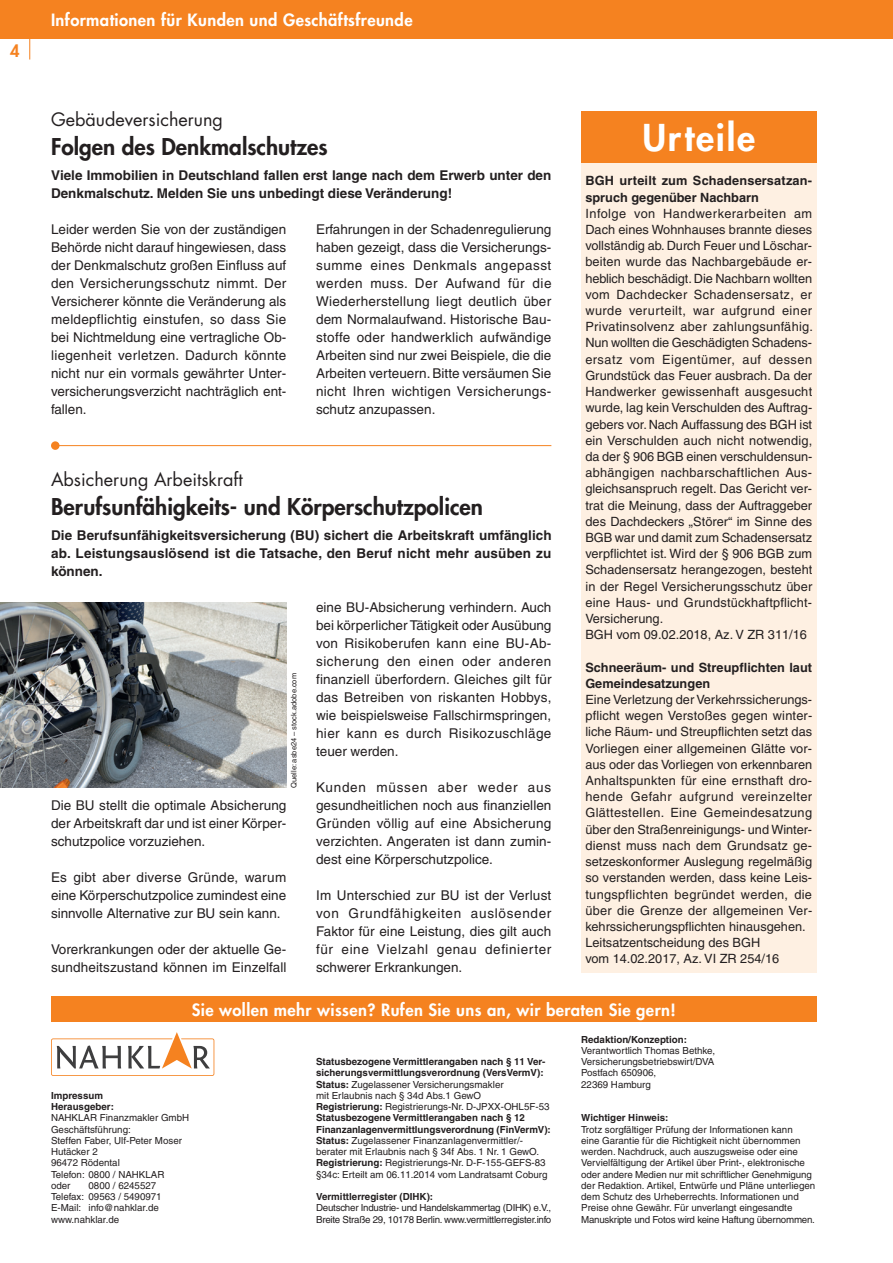
<style>
.page{position:relative;width:893px;height:1263px;background:#fff}
.page>*{position:absolute;margin:0;border:0;box-sizing:border-box;transform-origin:0 0}
.t1{font:800 36px "Futura LT";letter-spacing:.05em;color:#fff}
.t2{font:800 22.5px "Futura LT";color:#231f20}
.t3{font:18px "Futura LT";color:#231f20}
.t4{font:800 16.5px "Futura LT";letter-spacing:.025em;color:#fff}
.t5{font:800 16.5px "Futura LT";color:#f58220}
.t6{font:13.5px/18px "Helvetica LT";color:#231f20;text-align:justify}
.t7{font:700 13.5px/18px "Helvetica LT";color:#231f20;text-align:justify}
.t8{font:12.75px/16.2px "Helvetica LT";color:#231f20}
.t9{font:700 12.75px/16.2px "Helvetica LT";letter-spacing:.005em;color:#231f20}
.t10{font:9.75px/11.2px "Helvetica LT";color:#231f20}
.t11{font:9.75px/11.2px "Helvetica LT";letter-spacing:-.025em;color:#231f20}
.t12{font:700 9.75px/11.2px "Helvetica LT";color:#231f20}
.t13{font:7.5px "Helvetica LT";color:#231f20}
.s1{font-weight:700}
</style>
<div class="page">
<div style="left:0;top:0;width:893px;height:38px;background:#f58220"></div>
<div style="left:51px;top:996px;width:765px;height:26px;background:#f58220"></div>
<svg style="left:29px;top:38px;width:1px;height:22px"></svg>
<svg style="left:51px;top:1032px;width:163px;height:44px"></svg>
<hr style="left:55px;top:445px;width:496px;height:1px;background:#f58220">
<div style="left:51px;top:441px;width:9px;height:9px;background:#f58220;border-radius:50%"></div>
<img style="left:0;top:603px;width:286px;height:185px">
<div style="left:581px;top:161px;width:235px;height:811px;background:#fef0e2"></div>
<div style="left:581px;top:111px;width:235px;height:52px;background:#f58220"></div>
<p class="t5" style="left:10px;top:40px;width:11px">4</p>
<p class="t4" style="left:51px;top:9px;width:363px">Informationen für Kunden und Geschäftsfreunde</p>
<h3 class="t3" style="left:51px;top:108px;width:174px">Gebäudeversicherung</h3>
<h2 class="t2" style="left:51px;top:131px;width:278px">Folgen des Denkmalschutzes</h2>
<p class="t7" style="left:51px;top:166px;width:502px">Viele Immobilien in Deutschland fallen erst lange nach dem Erwerb unter den<br>Denkmalschutz. Melden Sie uns unbedingt diese Veränderung!</p>
<p class="t6" style="left:51px;top:220px;width:237px">Leider werden Sie von der zuständigen Behörde nicht darauf hingewiesen, dass der Denkmalschutz großen Einfluss auf den Versicherungsschutz nimmt. Der Versicherer könnte die Veränderung als meldepflichtig einstufen, so dass Sie bei Nichtmeldung eine vertragliche Ob&shy;liegenheit verletzen. Dadurch könnte nicht nur ein vormals gewährter Unter&shy;versicherungsverzicht nachträglich ent&shy;fallen.</p>
<p class="t6" style="left:316px;top:220px;width:237px">Erfahrungen in der Schadenregulierung haben gezeigt, dass die Versicherungs&shy;summe eines Denkmals angepasst werden muss. Der Aufwand für die Wiederherstellung liegt deutlich über dem Normalaufwand. Historische Bau&shy;stoffe oder handwerklich aufwändige Arbeiten sind nur zwei Beispiele, die die Arbeiten verteuern. Bitte versäumen Sie nicht Ihren wichtigen Versicherungs&shy;schutz anzupassen.</p>
<h3 class="t3" style="left:51px;top:468px;width:193px">Absicherung Arbeitskraft</h3>
<h2 class="t2" style="left:51px;top:491px;width:433px">Berufsunfähigkeits- und Körperschutzpolicen</h2>
<p class="t7" style="left:51px;top:526px;width:502px">Die Berufsunfähigkeitsversicherung (BU) sichert die Arbeitskraft umfänglich ab. Leistungsauslösend ist die Tatsache, den Beruf nicht mehr ausüben zu können.</p>
<p class="t13" style="left:289px;top:788px;width:116px;rotate:-90deg">Quelle: asbe24 – stock.adobe.com</p>
<p class="t6" style="left:51px;top:796px;width:237px">Die BU stellt die optimale Absicherung der Arbeitskraft dar und ist einer Körper&shy;schutzpolice vorzuziehen.</p>
<p class="t6" style="left:51px;top:868px;width:237px">Es gibt aber diverse Gründe, warum eine Körperschutzpolice zumindest eine sinnvolle Alternative zur BU sein kann.</p>
<p class="t6" style="left:51px;top:940px;width:237px">Vorerkrankungen oder der aktuelle Ge&shy;sundheitszustand können im Einzelfall</p>
<p class="t6" style="left:316px;top:598px;width:237px">eine BU-Absicherung verhindern. Auch bei körperlicher Tätigkeit oder Ausübung von Risikoberufen kann eine BU-Ab&shy;sicherung den einen oder anderen finanziell überfordern. Gleiches gilt für das Betreiben von riskanten Hobbys, wie beispielsweise Fallschirmspringen, hier kann es durch Risikozuschläge teuer werden.</p>
<p class="t6" style="left:316px;top:778px;width:237px">Kunden müssen aber weder aus gesundheitlichen noch aus finanziellen Gründen völlig auf eine Absicherung verzichten. Angeraten ist dann zumin&shy;dest eine Körperschutzpolice.</p>
<p class="t6" style="left:316px;top:886px;width:237px">Im Unterschied zur BU ist der Verlust von Grundfähigkeiten auslösender Faktor für eine Leistung, dies gilt auch für eine Vielzahl genau definierter schwerer Erkrankungen.</p>
<h1 class="t1" style="left:642px;top:114px;width:114px">Urteile</h1>
<p class="t9" style="left:585px;top:173px;width:228px">BGH urteilt zum Schadensersatzan&shy;spruch gegenüber Nachbarn</p>
<p class="t8" style="left:585px;top:205px;width:229px">Infolge von Handwerkerarbeiten am Dach eines Wohnhauses brannte dieses vollständig ab. Durch Feuer und Löschar&shy;beiten wurde das Nachbargebäude er&shy;heblich beschädigt. Die Nachbarn wollten vom Dachdecker Schadensersatz, er wurde verurteilt, war aufgrund einer Privatinsolvenz aber zahlungsunfähig.<br>Nun wollten die Geschädigten Schadens&shy;ersatz vom Eigentümer, auf dessen Grundstück das Feuer ausbrach. Da der Handwerker gewissenhaft ausgesucht wurde, lag kein Verschulden des Auftrag&shy;gebers vor. Nach Auffassung des BGH ist ein Verschulden auch nicht notwendig, da der § 906 BGB einen verschuldensun&shy;abhängigen nachbarschaftlichen Aus&shy;gleichsanspruch regelt. Das Gericht ver&shy;trat die Meinung, dass der Auftraggeber des Dachdeckers „Störer“ im Sinne des BGB war und damit zum Schadensersatz verpflichtet ist. Wird der § 906 BGB zum Schadensersatz herangezogen, besteht in der Regel Versicherungsschutz über eine Haus- und Grundstückhaftpflicht-Versicherung.<br>BGH vom 09.02.2018, Az. V ZR 311/16</p>
<p class="t9" style="left:585px;top:659px;width:228px">Schneeräum- und Streupflichten laut<br>Gemeindesatzungen</p>
<p class="t8" style="left:585px;top:691px;width:228px">Eine Verletzung der Verkehrssicherungs&shy;pflicht wegen Verstoßes gegen winter&shy;liche Räum- und Streupflichten setzt das Vorliegen einer allgemeinen Glätte vor&shy;aus oder das Vorliegen von erkennbaren Anhaltspunkten für eine ernsthaft dro&shy;hende Gefahr aufgrund vereinzelter Glättestellen. Eine Gemeindesatzung über den Straßenreinigungs- und Winter&shy;dienst muss nach dem Grundsatz ge&shy;setzeskonformer Auslegung regelmäßig so verstanden werden, dass keine Leis&shy;tungspflichten begründet werden, die über die Grenze der allgemeinen Ver&shy;kehrssicherungspflichten hinausgehen.<br>Leitsatzentscheidung des BGH<br>vom 14.02.2017, Az. VI ZR 254/16</p>
<p class="t4" style="left:192px;top:999px;width:486px">Sie wollen mehr wissen? Rufen Sie uns an, wir beraten Sie gern!</p>
<p class="t12" style="left:51px;top:1089px;width:64px">Impressum<br>Herausgeber:</p>
<p class="t10" style="left:51px;top:1112px;width:140px">NAHKLAR Finanzmakler GmbH<br>Geschäftsführung:<br>Steffen Faber, Ulf-Peter Moser<br>Hutäcker 2<br>96472 Rödental<br>Telefon: 0800 / NAHKLAR<br>oder</p>
<p class="t10" style="left:51px;top:1180px;width:112px;text-indent:37px">0800 / 6245527<br>Telefax: 09563 / 5490971<br>E-Mail: info@nahklar.de www.nahklar.de</p>
<p class="t10" style="left:316px;top:1056px;width:236px"><span class="s1">Statusbezogene Vermittlerangaben nach § 11 Ver&shy;sicherungsvermittlungsverordnung (VersVermV):<br>Status:</span> Zugelassener Versicherungsmakler<br>mit Erlaubnis nach § 34d Abs.1 GewO<br><span class="s1">Registrierung:</span> Registrierungs-Nr. D-JPXX-OHL5F-53<br><span class="s1">Statusbezogene Vermittlerangaben nach § 12<br>Finanzanlagenvermittlungsverordnung (FinVermV):<br>Status:</span> Zugelassener Finanzanlagenvermittler/- berater mit Erlaubnis nach § 34f Abs. 1 Nr. 1 GewO.<br><span class="s1">Registrierung:</span> Registrierungs-Nr. D-F-155-GEFS-83 §34c: Erteilt am 06.11.2014 vom Landratsamt Coburg</p>
<p class="t12" style="left:316px;top:1191px;width:119px">Vermittlerregister (DIHK):</p>
<p class="t11" style="left:316px;top:1202px;width:237px">Deutscher Industrie- und Handelskammertag (DIHK) e.V.,<br>Breite Straße 29, 10178 Berlin. www.vermittlerregister.info</p>
<p class="t12" style="left:581px;top:1033px;width:107px">Redaktion/Konzeption:</p>
<p class="t10" style="left:581px;top:1045px;width:136px">Verantwortlich Thomas Bethke,<br>Versicherungsbetriebswirt/DVA<br>Postfach 650906,<br>22369 Hamburg</p>
<p class="t12" style="left:581px;top:1112px;width:89px">Wichtiger Hinweis:</p>
<p class="t10" style="left:581px;top:1123px;width:236px">Trotz sorgfältiger Prüfung der Informationen kann<br>eine Garantie für die Richtigkeit nicht übernommen werden. Nachdruck, auch auszugsweise oder eine Vervielfältigung der Artikel über Print-, elektronische oder andere Medien nur mit schriftlicher Genehmigung der Redaktion. Artikel, Entwürfe und Pläne unterliegen dem Schutz des Urheberrechts. Informationen und Preise ohne Gewähr. Für unverlangt eingesandte Manuskripte und Fotos wird keine Haftung übernommen.</p>
</div>
